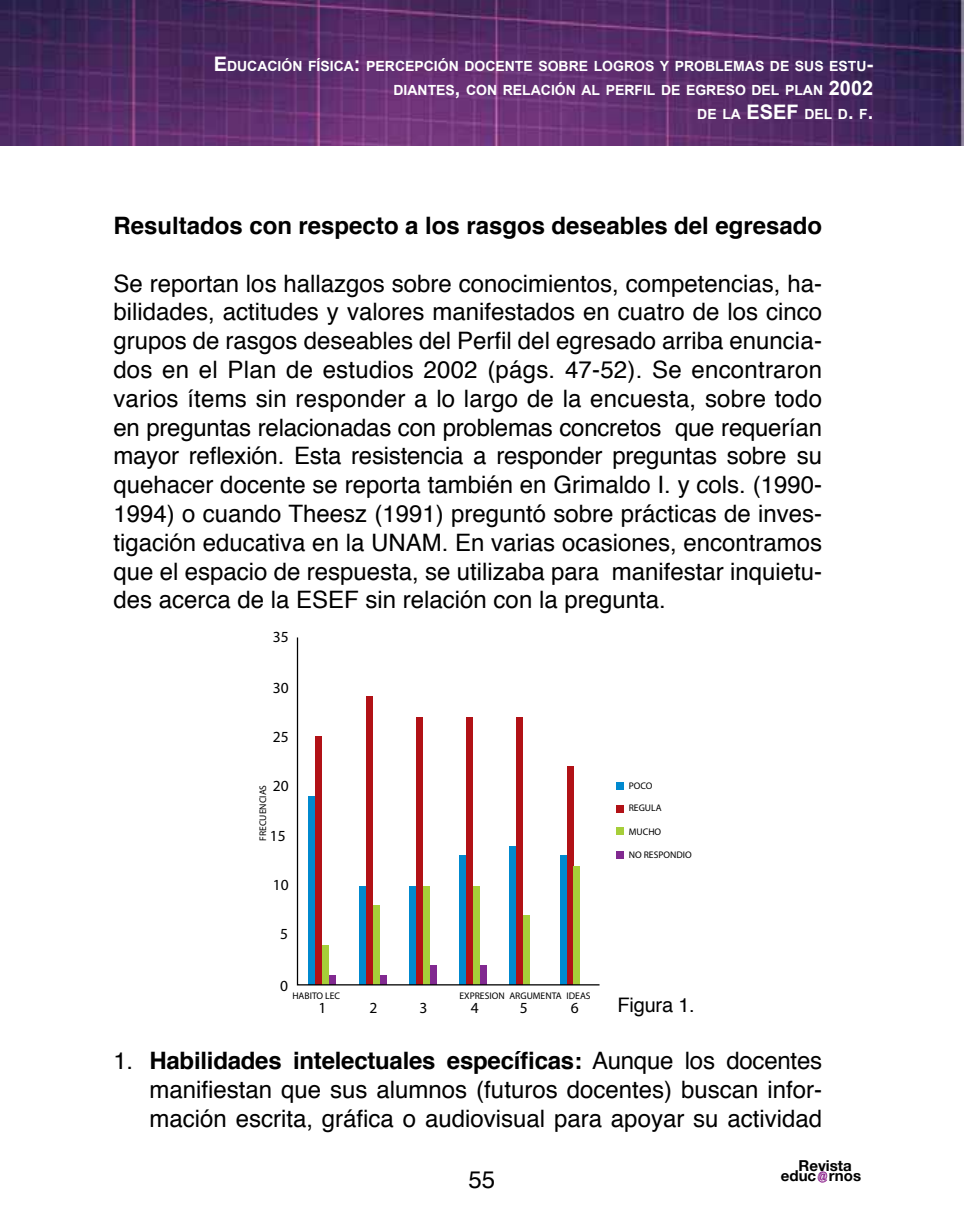
<style>
.page{position:relative;width:964px;height:1219px;background:#fff}
.page>*{position:absolute;margin:0;border:0;box-sizing:border-box;transform-origin:0 0}
.t1{font:24px/28.8px "Helvetica";color:#000;text-align:justify}
.t2{font:700 24px "Helvetica";color:#000}
.t3{font:20px "Helvetica";letter-spacing:-.01em;color:#000}
.t4{font:15.4px "Myriad Pro";color:#000}
.t5{font:700 15px "Helvetica Neue";color:#000}
.t6{font:700 14px/24px "Arial";color:#fff;text-align:right}
.t7{font:9.6px "Myriad Pro";color:#000}
.s1{font-size:20px}
.s2{font-weight:700}
</style>
<div class="page">
<img style="left:0;top:0;width:964px;height:146px">
<svg style="left:817px;top:1171px;width:10px;height:12px"></svg>
<svg style="left:296px;top:637px;width:304px;height:349px"></svg>
<div style="left:616px;top:783px;width:7px;height:7px;background:#0089cf"></div>
<div style="left:616px;top:806px;width:7px;height:7px;background:#b11116"></div>
<div style="left:616px;top:827px;width:7px;height:8px;background:#a6ce39"></div>
<div style="left:616px;top:851px;width:7px;height:7px;background:#812990"></div>
<p class="t6" style="left:214px;top:55px;width:661px"><span class="s1">E</span>DUCACIÓN FÍSICA<span class="s1">:</span> PERCEPCIÓN DOCENTE SOBRE LOGROS Y PROBLEMAS DE SUS ESTU<span class="s1">-<br></span>DIANTES<span class="s1">,</span> CON RELACIÓN AL PERFIL DE EGRESO DEL PLAN <span class="s1">2002<br></span>DE LA <span class="s1">ESEF</span> DEL D<span class="s1">.</span> F<span class="s1">.</span></p>
<p class="t2" style="left:113px;top:206px;width:710px">Resultados con respecto a los rasgos deseables del egresado</p>
<p class="t1" style="left:113px;top:270px;width:710px">Se reportan los hallazgos sobre conocimientos, competencias, ha&shy;bilidades, actitudes y valores manifestados en cuatro de los cinco grupos de rasgos deseables del Perfil del egresado arriba enuncia&shy;dos en el Plan de estudios 2002 (págs. 47-52). Se encontraron varios ítems sin responder a lo largo de la encuesta, sobre todo en preguntas relacionadas con problemas concretos que requerían mayor reflexión. Esta resistencia a responder preguntas sobre su quehacer docente se reporta también en Grimaldo I. y cols. (1990- 1994) o cuando Theesz (1991) preguntó sobre prácticas de inves&shy;tigación educativa en la UNAM. En varias ocasiones, encontramos que el espacio de respuesta, se utilizaba para manifestar inquietu&shy;des acerca de la ESEF sin relación con la pregunta.</p>
<p class="t4" style="left:273px;top:627px;width:17px">35</p>
<p class="t4" style="left:273px;top:678px;width:17px">30</p>
<p class="t4" style="left:273px;top:727px;width:17px">25</p>
<p class="t4" style="left:273px;top:777px;width:17px">20</p>
<p class="t7" style="left:257px;top:841px;width:57px;rotate:-90deg">FRECUENCIAS</p>
<p class="t4" style="left:270px;top:826px;width:17px">15</p>
<p class="t4" style="left:273px;top:876px;width:17px">10</p>
<p class="t4" style="left:280px;top:925px;width:9px">5</p>
<p class="t7" style="left:629px;top:780px;width:25px">POCO</p>
<p class="t7" style="left:629px;top:802px;width:34px">REGULA</p>
<p class="t7" style="left:629px;top:826px;width:34px">MUCHO</p>
<p class="t7" style="left:629px;top:849px;width:65px">NO RESPONDIO</p>
<p class="t4" style="left:280px;top:976px;width:9px">0</p>
<p class="t7" style="left:292px;top:990px;width:49px">HABITO LEC</p>
<p class="t7" style="left:459px;top:990px;width:104px">EXPRESION ARGUMENTA</p>
<p class="t7" style="left:566px;top:990px;width:26px">IDEAS</p>
<p class="t3" style="left:617px;top:989px;width:79px">Figura 1.</p>
<p class="t1" style="left:149px;top:1047px;width:674px;text-indent:-36px">1. <span class="s2">Habilidades intelectuales específicas:</span> Aunque los docentes manifiestan que sus alumnos (futuros docentes) buscan infor&shy;mación escrita, gráfica o audiovisual para apoyar su actividad</p>
<p class="t4" style="left:318px;top:998px;width:9px">1</p>
<p class="t4" style="left:370px;top:998px;width:9px">2</p>
<p class="t4" style="left:419px;top:998px;width:9px">3</p>
<p class="t4" style="left:471px;top:998px;width:9px">4</p>
<p class="t4" style="left:520px;top:998px;width:9px">5</p>
<p class="t4" style="left:571px;top:998px;width:9px">6</p>
<p class="t1" style="left:469px;top:1166px;width:28px">55</p>
<p class="t5" style="left:798px;top:1157px;width:55px">Revista</p>
<p class="t5" style="left:781px;top:1167px;width:82px">educ rnos</p>
</div>
